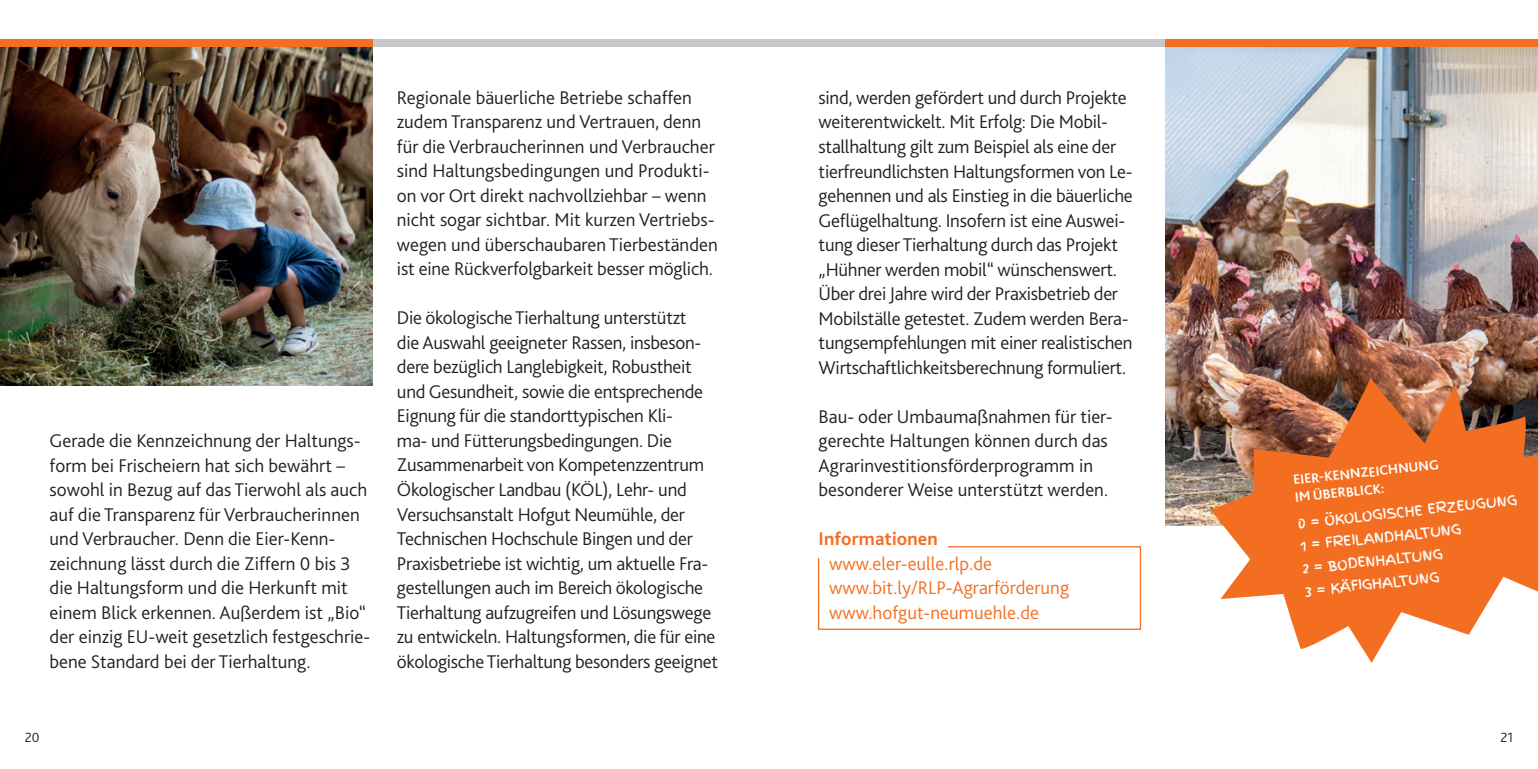
<style>
.page{position:relative;width:1538px;height:769px;background:#fff}
.page>*{position:absolute;margin:0;border:0;box-sizing:border-box;transform-origin:0 0}
.t1{font:300 19.25px/24.5px "Bliss";letter-spacing:-.015em;color:#231f20}
.t2{font:300 19.25px/24.5px "Bliss";color:#f36e21}
.t3{font:700 19.25px "Bliss";letter-spacing:.005em;color:#f36e21}
.t4{font:14px/22.8px "Finger Paint";color:#fff}
.t5{font:700 14px/17.5px "Bliss";color:#fff}
.t6{font:300 14px "Bliss";color:#231f20}
</style>
<div class="page">
<img style="left:1166px;top:47px;width:372px;height:479px">
<img style="left:0;top:47px;width:372px;height:339px">
<svg style="left:1210px;top:378px;width:328px;height:285px;fill:#f36e21"></svg>
<div style="left:372px;top:40px;width:794px;height:7px;background:#c7c8ca"></div>
<div style="left:0;top:40px;width:372px;height:7px;background:#f36e21"></div>
<div style="left:1166px;top:40px;width:372px;height:7px;background:#f36e21"></div>
<div style="left:818px;top:546px;width:323px;height:84px;border:1px solid #f36e21"></div>
<div style="left:809px;top:530px;width:139px;height:23px;background:#fff"></div>
<div style="left:809px;top:552px;width:17px;height:5px;background:#fff"></div>
<p class="t1" style="left:50px;top:428px;width:322px">Gerade die Kennzeichnung der Haltungs&shy;form bei Frischeiern hat sich bewährt – sowohl in Bezug auf das Tierwohl als auch auf die Transparenz für Verbraucherinnen und Verbraucher. Denn die Eier-Kenn&shy;zeichnung lässt durch die Ziffern 0 bis 3 die Haltungsform und die Herkunft mit einem Blick erkennen. Außerdem ist „Bio“ der einzig EU-weit gesetzlich festgeschrie&shy;bene Standard bei der Tierhaltung.</p>
<p class="t1" style="left:397px;top:85px;width:322px">Regionale bäuerliche Betriebe schaffen zudem Transparenz und Vertrauen, denn für die Verbraucherinnen und Verbraucher sind Haltungsbedingungen und Produkti&shy;on vor Ort direkt nachvollziehbar – wenn nicht sogar sichtbar. Mit kurzen Vertriebs&shy;wegen und überschaubaren Tierbeständen ist eine Rückverfolgbarkeit besser möglich.</p>
<p class="t1" style="left:397px;top:306px;width:323px">Die ökologische Tierhaltung unterstützt<br>die Auswahl geeigneter Rassen, insbeson&shy;dere bezüglich Langlebigkeit, Robustheit und Gesundheit, sowie die entsprechende Eignung für die standorttypischen Kli-<br>ma- und Fütterungsbedingungen. Die Zusammenarbeit von Kompetenzzentrum Ökologischer Landbau (KÖL), Lehr- und Versuchsanstalt Hofgut Neumühle, der Technischen Hochschule Bingen und der Praxisbetriebe ist wichtig, um aktuelle Fra&shy;gestellungen auch im Bereich ökologische Tierhaltung aufzugreifen und Lösungswege zu entwickeln. Haltungsformen, die für eine ökologische Tierhaltung besonders geeignet</p>
<p class="t1" style="left:819px;top:85px;width:316px">sind, werden gefördert und durch Projekte weiterentwickelt. Mit Erfolg: Die Mobil&shy;stallhaltung gilt zum Beispiel als eine der tierfreundlichsten Haltungsformen von Le&shy;gehennen und als Einstieg in die bäuerliche Geflügelhaltung. Insofern ist eine Auswei&shy;tung dieser Tierhaltung durch das Projekt „Hühner werden mobil“ wünschenswert.<br>Über drei Jahre wird der Praxisbetrieb der Mobilställe getestet. Zudem werden Bera&shy;tungsempfehlungen mit einer realistischen Wirtschaftlichkeitsberechnung formuliert.</p>
<p class="t1" style="left:819px;top:404px;width:296px">Bau- oder Umbaumaßnahmen für tier&shy;gerechte Haltungen können durch das Agrarinvestitionsförderprogramm in besonderer Weise unterstützt werden.</p>
<p class="t3" style="left:819px;top:527px;width:121px">Informationen</p>
<p class="t2" style="left:829px;top:551px;width:241px">www.eler-eulle.rlp.de www.bit.ly/RLP-Agrarförderung www.hofgut-neumuehle.de</p>
<p class="t5" style="left:1292px;top:471px;width:148px;rotate:-6deg">EIER-KENNZEICHNUNG<br>IM ÜBERBLICK:</p>
<p class="t4" style="left:1296px;top:512px;width:222px;rotate:-6deg">0 = ÖKOLOGISCHE ERZEUGUNG<br>1 = FREILANDHALTUNG<br>2 = BODENHALTUNG<br>3 = KÄFIGHALTUNG</p>
<p class="t6" style="left:25px;top:728px;width:16px">20</p>
<p class="t6" style="left:1500px;top:728px;width:14px">21</p>
</div>
